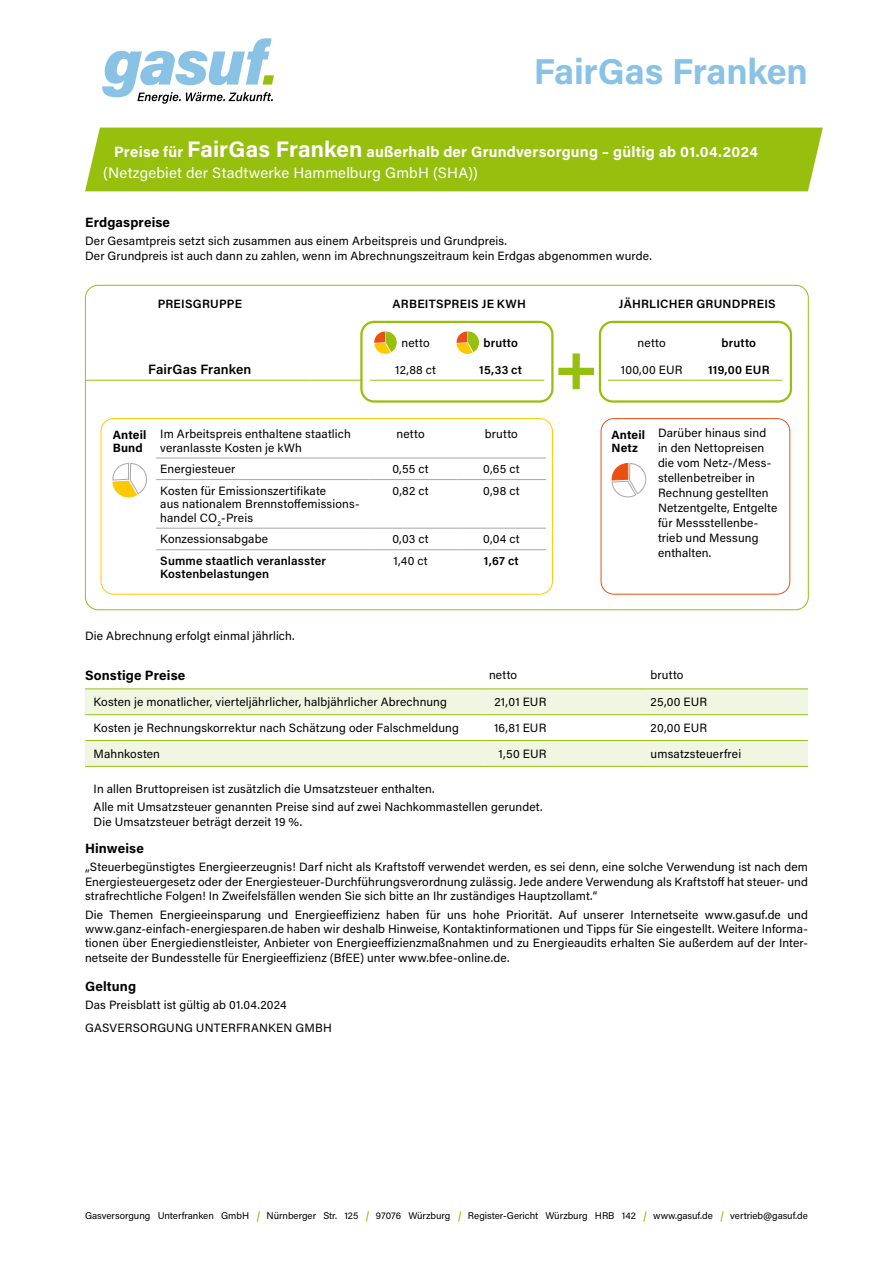
<style>
.page{position:relative;width:893px;height:1263px;background:#fff}
.page>*{position:absolute;margin:0;border:0;box-sizing:border-box;transform-origin:0 0}
.t1{font:700 36px "Acumin Pro";letter-spacing:-.01em;color:#8ac2e6}
.t2{font:700 15px/21px "Acumin Pro";letter-spacing:.015em;color:#fff}
.t3{font:700 13.5px "Acumin Pro";letter-spacing:.01em;color:#000}
.t4{font:600 13.5px "Acumin Pro";letter-spacing:.005em;color:#000}
.t5{font:12px/15px "Acumin Pro";letter-spacing:.01em;color:#000}
.t6{font:600 12px/13.5px "Acumin Pro";letter-spacing:.015em;color:#000}
.t7{font:700 12px/13.5px "Acumin Pro";letter-spacing:.015em;color:#000}
.t8{font:9.75px "Acumin Pro";color:#000}
.s1{font-size:22.5px}
.s2{font-weight:400}
.s3{font-weight:600;font-style:italic;color:#97bf0d}
</style>
<div class="page">
<hr style="left:85px;top:380px;width:225px;height:1px;background:#97bf0d">
<hr style="left:310px;top:380px;width:51px;height:1px;background:#97bf0d">
<hr style="left:370px;top:380px;width:87px;height:1px;background:#97bf0d">
<hr style="left:457px;top:380px;width:87px;height:1px;background:#97bf0d">
<hr style="left:608px;top:380px;width:87px;height:1px;background:#97bf0d">
<hr style="left:695px;top:380px;width:87px;height:1px;background:#97bf0d">
<div style="left:360px;top:321px;width:194px;height:82px;border:2px solid #97bf0d;border-radius:13px"></div>
<div style="left:599px;top:321px;width:193px;height:82px;border:2px solid #97bf0d;border-radius:13px"></div>
<svg style="left:558px;top:353px;width:36px;height:36px"></svg>
<hr style="left:156px;top:458px;width:213px;height:1px;background:#a7a8aa">
<hr style="left:156px;top:479px;width:213px;height:1px;background:#a7a8aa">
<hr style="left:156px;top:528px;width:213px;height:1px;background:#a7a8aa">
<hr style="left:156px;top:549px;width:213px;height:1px;background:#a7a8aa">
<hr style="left:369px;top:458px;width:88px;height:1px;background:#a7a8aa">
<hr style="left:457px;top:458px;width:89px;height:1px;background:#a7a8aa">
<hr style="left:369px;top:479px;width:88px;height:1px;background:#a7a8aa">
<hr style="left:369px;top:528px;width:88px;height:1px;background:#a7a8aa">
<hr style="left:457px;top:479px;width:89px;height:1px;background:#a7a8aa">
<hr style="left:457px;top:528px;width:89px;height:1px;background:#a7a8aa">
<hr style="left:369px;top:549px;width:88px;height:1px;background:#a7a8aa">
<hr style="left:457px;top:549px;width:89px;height:1px;background:#a7a8aa">
<svg style="left:112px;top:463px;width:35px;height:35px"></svg>
<svg style="left:612px;top:463px;width:34px;height:35px"></svg>
<div style="left:601px;top:418px;width:189px;height:176px;border:1px solid #e85113;border-radius:13px"></div>
<div style="left:101px;top:418px;width:452px;height:176px;border:1px solid #fec900;border-radius:13px"></div>
<svg style="left:374px;top:331px;width:23px;height:23px"></svg>
<svg style="left:456px;top:331px;width:23px;height:23px"></svg>
<svg style="left:102px;top:38px;width:172px;height:66px"></svg>
<svg style="left:85px;top:689px;width:723px;height:77px;fill:#f1f6e3"></svg>
<hr style="left:85px;top:688px;width:400px;height:1px;background:#97bf0d">
<hr style="left:85px;top:714px;width:400px;height:1px;background:#97bf0d">
<hr style="left:85px;top:740px;width:400px;height:1px;background:#97bf0d">
<hr style="left:485px;top:688px;width:161px;height:1px;background:#97bf0d">
<hr style="left:485px;top:714px;width:161px;height:1px;background:#97bf0d">
<hr style="left:485px;top:740px;width:161px;height:1px;background:#97bf0d">
<hr style="left:646px;top:688px;width:162px;height:1px;background:#97bf0d">
<hr style="left:646px;top:714px;width:162px;height:1px;background:#97bf0d">
<hr style="left:646px;top:740px;width:162px;height:1px;background:#97bf0d">
<hr style="left:85px;top:766px;width:400px;height:1px;background:#97bf0d">
<hr style="left:485px;top:766px;width:161px;height:1px;background:#97bf0d">
<hr style="left:646px;top:766px;width:162px;height:1px;background:#97bf0d">
<div style="left:85px;top:128px;width:738px;height:63px;background:#97bf0d"></div>
<h1 class="t1" style="left:534px;top:46px;width:276px">FairGas Franken</h1>
<p class="t2" style="left:103px;top:141px;width:656px;text-indent:11px">Preise für <span class="s1">FairGas Franken</span> außerhalb der Grundversorgung – gültig ab 01.04.2024 <span class="s2">(Netzgebiet der Stadtwerke Hammelburg GmbH (SHA))</span></p>
<p class="t3" style="left:85px;top:213px;width:87px">Erdgaspreise</p>
<p class="t5" style="left:85px;top:234px;width:568px;line-height:14.4px">Der Gesamtpreis setzt sich zusammen aus einem Arbeitspreis und Grundpreis.<br>Der Grundpreis ist auch dann zu zahlen, wenn im Abrechnungszeitraum kein Erdgas abgenommen wurde.</p>
<p class="t6" style="left:158px;top:297px;width:86px">PREISGRUPPE</p>
<p class="t6" style="left:393px;top:297px;width:135px">ARBEITSPREIS JE KWH</p>
<p class="t6" style="left:619px;top:297px;width:158px">JÄHRLICHER GRUNDPREIS</p>
<p class="t5" style="left:402px;top:335px;width:30px">netto</p>
<p class="t6" style="left:483px;top:335px;width:36px">brutto</p>
<p class="t5" style="left:638px;top:335px;width:30px">netto</p>
<p class="t6" style="left:721px;top:335px;width:36px">brutto</p>
<p class="t4" style="left:148px;top:360px;width:105px">FairGas Franken</p>
<p class="t5" style="left:395px;top:362px;width:42px">12,88 ct</p>
<p class="t6" style="left:479px;top:362px;width:44px">15,33 ct</p>
<p class="t5" style="left:621px;top:362px;width:63px">100,00 EUR</p>
<p class="t6" style="left:708px;top:362px;width:63px">119,00 EUR</p>
<p class="t7" style="left:113px;top:427px;width:35px">Anteil<br>Bund</p>
<p class="t7" style="left:611px;top:427px;width:35px">Anteil<br>Netz</p>
<p class="t5" style="left:658px;top:425px;width:121px">Darüber hinaus sind in den Nettopreisen die vom Netz-/Mess&shy;stellenbetreiber in<br>Rechnung gestellten<br>Netzentgelte, Entgelte für Messstellenbe&shy;trieb und Messung enthalten.</p>
<p class="t5" style="left:160px;top:427px;width:192px;line-height:13.5px">Im Arbeitspreis enthaltene staatlich veranlasste Kosten je kWh</p>
<p class="t5" style="left:396px;top:426px;width:30px">netto</p>
<p class="t5" style="left:485px;top:426px;width:34px">brutto</p>
<p class="t5" style="left:160px;top:461px;width:77px">Energiesteuer</p>
<p class="t5" style="left:392px;top:461px;width:38px">0,55 ct</p>
<p class="t5" style="left:483px;top:461px;width:38px">0,65 ct</p>
<p class="t5" style="left:160px;top:483px;width:201px;line-height:13.5px">Kosten für Emissionszertifikate<br>aus nationalem Brennstoffemissions&shy;handel CO<sub>2</sub>-Preis</p>
<p class="t5" style="left:392px;top:483px;width:38px">0,82 ct</p>
<p class="t5" style="left:483px;top:483px;width:38px">0,98 ct</p>
<p class="t5" style="left:160px;top:531px;width:109px">Konzessionsabgabe</p>
<p class="t5" style="left:392px;top:531px;width:38px">0,03 ct</p>
<p class="t5" style="left:483px;top:531px;width:38px">0,04 ct</p>
<p class="t6" style="left:160px;top:553px;width:167px">Summe staatlich veranlasster<br>Kostenbelastungen</p>
<p class="t5" style="left:393px;top:553px;width:36px">1,40 ct</p>
<p class="t6" style="left:484px;top:553px;width:36px">1,67 ct</p>
<p class="t5" style="left:85px;top:628px;width:211px">Die Abrechnung erfolgt einmal jährlich.</p>
<p class="t3" style="left:85px;top:666px;width:102px">Sonstige Preise</p>
<p class="t5" style="left:489px;top:667px;width:30px">netto</p>
<p class="t5" style="left:651px;top:667px;width:34px">brutto</p>
<p class="t5" style="left:94px;top:694px;width:355px">Kosten je monatlicher, vierteljährlicher, halbjährlicher Abrechnung</p>
<p class="t5" style="left:494px;top:694px;width:54px">21,01 EUR</p>
<p class="t5" style="left:651px;top:694px;width:58px">25,00 EUR</p>
<p class="t5" style="left:94px;top:720px;width:367px">Kosten je Rechnungskorrektur nach Schätzung oder Falschmeldung</p>
<p class="t5" style="left:494px;top:720px;width:54px">16,81 EUR</p>
<p class="t5" style="left:651px;top:720px;width:58px">20,00 EUR</p>
<p class="t5" style="left:94px;top:746px;width:68px">Mahnkosten</p>
<p class="t5" style="left:499px;top:746px;width:49px">1,50 EUR</p>
<p class="t5" style="left:651px;top:746px;width:92px">umsatzsteuerfrei</p>
<p class="t5" style="left:94px;top:778px;width:450px;line-height:18.6px">In allen Bruttopreisen ist zusätzlich die Umsatzsteuer enthalten.<br>Alle mit Umsatzsteuer genannten Preise sind auf zwei Nachkommastellen gerundet.</p>
<p class="t5" style="left:94px;top:813px;width:210px">Die Umsatzsteuer beträgt derzeit 19 %.</p>
<p class="t3" style="left:85px;top:838px;width:60px">Hinweise</p>
<p class="t5" style="left:85px;top:859px;width:724px;line-height:14.4px;text-align:justify">„Steuerbegünstigtes Energieerzeugnis! Darf nicht als Kraftstoff verwendet werden, es sei denn, eine solche Verwendung ist nach dem Energiesteuergesetz oder der Energiesteuer-Durchführungsverordnung zulässig. Jede andere Verwendung als Kraftstoff hat steuer- und strafrechtliche Folgen! In Zweifelsfällen wenden Sie sich bitte an Ihr zuständiges Hauptzollamt.“</p>
<p class="t5" style="left:85px;top:907px;width:724px;line-height:14.4px;text-align:justify">Die Themen Energieeinsparung und Energieeffizienz haben für uns hohe Priorität. Auf unserer Internetseite www.gasuf.de und www.ganz-einfach-energiesparen.de haben wir deshalb Hinweise, Kontaktinformationen und Tipps für Sie eingestellt. Weitere Informa&shy;tionen über Energiedienstleister, Anbieter von Energieeffizienzmaßnahmen und zu Energieaudits erhalten Sie außerdem auf der Inter&shy;netseite der Bundesstelle für Energieeffizienz (BfEE) unter www.bfee-online.de.</p>
<p class="t3" style="left:85px;top:976px;width:53px">Geltung</p>
<p class="t5" style="left:85px;top:993px;width:248px;line-height:23px">Das Preisblatt ist gültig ab 01.04.2024<br>GASVERSORGUNG UNTERFRANKEN GMBH</p>
<p class="t8" style="left:85px;top:1209px;width:724px">Gasversorgung Unterfranken GmbH <span class="s3">|</span> Nürnberger Str. 125 <span class="s3">|</span> 97076 Würzburg <span class="s3">|</span> Register-Gericht Würzburg HRB 142 <span class="s3">|</span> www.gasuf.de <span class="s3">|</span> vertrieb@gasuf.de</p>
</div>
